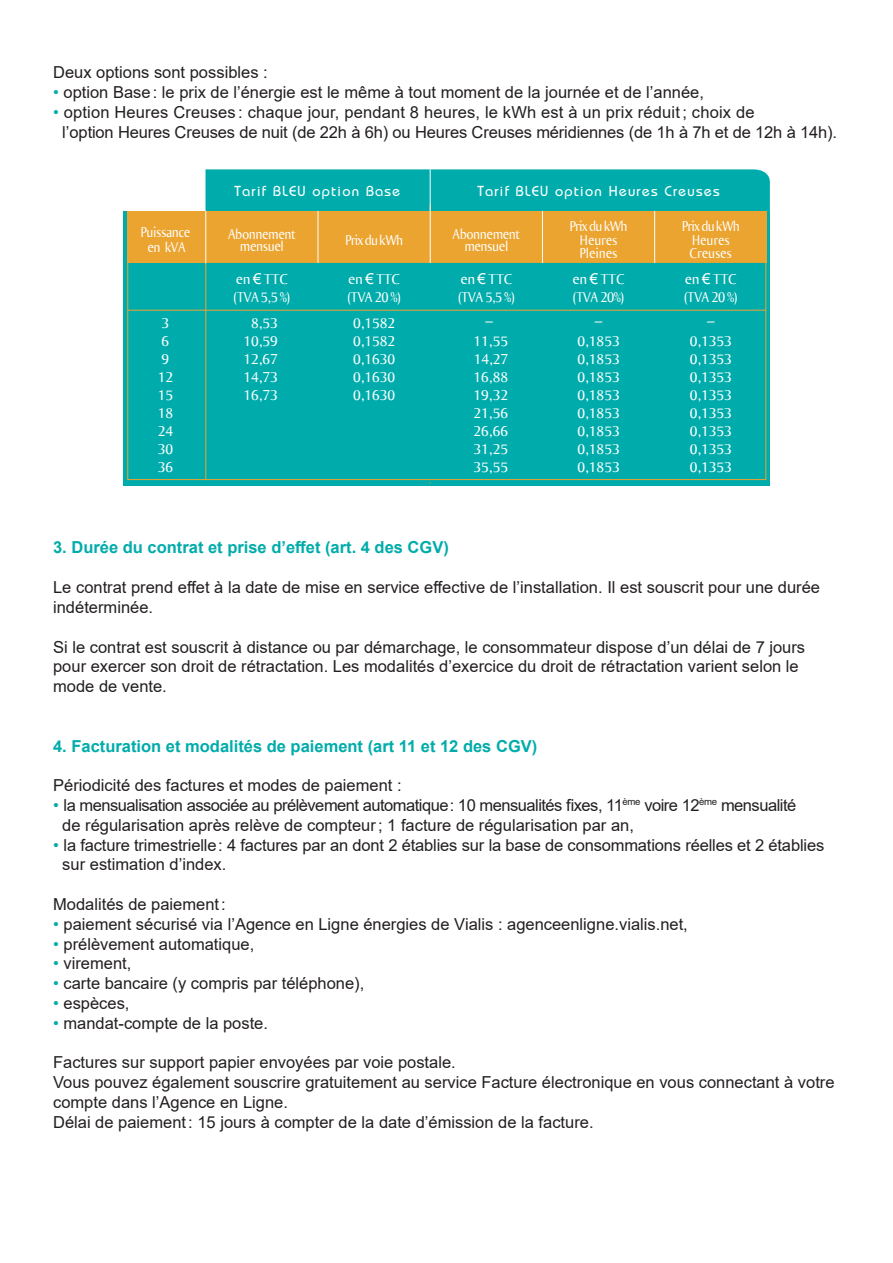
<style>
.page{position:relative;width:893px;height:1263px;background:#fff}
.page>*{position:absolute;margin:0;border:0;box-sizing:border-box;transform-origin:0 0}
.t1{font:16.5px/19.8px "Arial";color:#231f20}
.t2{font:16.5px/19.8px "Arial";letter-spacing:-.03em;color:#231f20}
.t3{font:700 16.5px "Arial";color:#00acab}
.t4{font:15px "Ogirema";letter-spacing:-.01em;color:#fff}
.t5{font:15px "Opal";letter-spacing:.07em;color:#fff}
.t6{font:15px "Ogirema";letter-spacing:-.03em;color:#fff;scale:.9 1}
.t7{font:15px "Ogirema";letter-spacing:-.01em;color:#fff;scale:.93 1}
.t8{font:15px "Ogirema";letter-spacing:-.01em;color:#fff;scale:.9 1}
.t9{font:15px "Ogirema";letter-spacing:-.06em;color:#fff;scale:.9 1}
.s1{color:#00acab}
.s2{font-family:"Arial"}
</style>
<div class="page">
<div style="left:123px;top:211px;width:647px;height:275px;background:#00acab"></div>
<div style="left:205px;top:169px;width:565px;height:43px;background:#00acab"></div>
<hr style="left:430px;top:204px;width:1px;height:279px;background:#eba430">
<hr style="left:430px;top:169px;width:1px;height:42px;background:#fff">
<div style="left:127px;top:211px;width:639px;height:52px;background:#eba430"></div>
<svg style="left:127px;top:264px;width:640px;height:218px"></svg>
<hr style="left:205px;top:211px;width:1px;height:53px;background:#fff">
<hr style="left:318px;top:211px;width:1px;height:53px;background:#fff">
<hr style="left:430px;top:211px;width:1px;height:53px;background:#fff">
<hr style="left:542px;top:211px;width:1px;height:53px;background:#fff">
<hr style="left:654px;top:211px;width:1px;height:53px;background:#fff">
<hr style="left:205px;top:263px;width:1px;height:217px;background:#eba430">
<hr style="left:128px;top:310px;width:638px;height:1px;background:#eba430">
<hr style="left:127px;top:263px;width:1px;height:217px;background:#eba430">
<hr style="left:765px;top:263px;width:1px;height:217px;background:#eba430">
<hr style="left:206px;top:263px;width:559px;height:1px;background:#00acab">
<hr style="left:128px;top:479px;width:638px;height:1px;background:#eba430">
<p class="t1" style="left:53px;top:62px;width:216px">Deux options sont possibles :</p>
<p class="t1" style="left:53px;top:82px;width:652px"><span class="s1">•</span> option Base: le prix de l’énergie est le même à tout moment de la journée et de l’année,</p>
<p class="t1" style="left:62px;top:102px;width:776px;text-indent:-9px"><span class="s1">•</span> option Heures Creuses : chaque jour, pendant 8 heures, le kWh est à un prix réduit ; choix de<br>l’option Heures Creuses de nuit (de 22h à 6h) ou Heures Creuses méridiennes (de 1h à 7h et de 12h à 14h).</p>
<p class="t6" style="left:140px;top:223px;width:57px">Puissance</p>
<p class="t8" style="left:147px;top:238px;width:44px">en kVA</p>
<p class="t4" style="left:162px;top:314px;width:9px">3</p>
<p class="t4" style="left:162px;top:332px;width:9px">6</p>
<p class="t4" style="left:162px;top:350px;width:9px">9</p>
<p class="t4" style="left:158px;top:368px;width:17px">12</p>
<p class="t4" style="left:158px;top:386px;width:17px">15</p>
<p class="t4" style="left:158px;top:404px;width:17px">18</p>
<p class="t4" style="left:158px;top:422px;width:17px">24</p>
<p class="t4" style="left:158px;top:440px;width:17px">30</p>
<p class="t4" style="left:158px;top:458px;width:17px">36</p>
<p class="t5" style="left:235px;top:182px;width:167px">Tarif BLEU option Base</p>
<p class="t5" style="left:477px;top:182px;width:244px">Tarif BLEU option Heures Creuses</p>
<p class="t6" style="left:228px;top:224px;width:77px">Abonnement</p>
<p class="t6" style="left:240px;top:236px;width:50px">mensuel</p>
<p class="t9" style="left:345px;top:230px;width:66px">Prix du kWh</p>
<p class="t6" style="left:453px;top:224px;width:77px">Abonnement</p>
<p class="t6" style="left:464px;top:236px;width:50px">mensuel</p>
<p class="t9" style="left:570px;top:217px;width:66px">Prix du kWh</p>
<p class="t8" style="left:579px;top:230px;width:44px">Heures</p>
<p class="t8" style="left:580px;top:244px;width:44px">Pleines</p>
<p class="t9" style="left:682px;top:217px;width:66px">Prix du kWh</p>
<p class="t8" style="left:692px;top:230px;width:44px">Heures</p>
<p class="t8" style="left:690px;top:244px;width:49px">Creuses</p>
<p class="t4" style="left:236px;top:270px;width:53px">en <span class="s2">€</span> TTC</p>
<p class="t7" style="left:234px;top:288px;width:62px">(TVA 5,5 %)</p>
<p class="t4" style="left:348px;top:270px;width:53px">en <span class="s2">€</span> TTC</p>
<p class="t7" style="left:347px;top:288px;width:59px">(TVA 20 %)</p>
<p class="t4" style="left:460px;top:270px;width:53px">en <span class="s2">€</span> TTC</p>
<p class="t7" style="left:458px;top:288px;width:62px">(TVA 5,5 %)</p>
<p class="t4" style="left:573px;top:270px;width:53px">en <span class="s2">€</span> TTC</p>
<p class="t7" style="left:573px;top:288px;width:57px">(TVA 20%)</p>
<p class="t4" style="left:685px;top:270px;width:53px">en <span class="s2">€</span> TTC</p>
<p class="t7" style="left:684px;top:288px;width:59px">(TVA 20 %)</p>
<p class="t4" style="left:251px;top:314px;width:28px">8,53</p>
<p class="t4" style="left:243px;top:332px;width:36px">10,59</p>
<p class="t4" style="left:243px;top:350px;width:36px">12,67</p>
<p class="t4" style="left:243px;top:368px;width:36px">14,73</p>
<p class="t4" style="left:243px;top:386px;width:36px">16,73</p>
<p class="t4" style="left:353px;top:314px;width:44px">0,1582</p>
<p class="t4" style="left:353px;top:332px;width:44px">0,1582</p>
<p class="t4" style="left:353px;top:350px;width:44px">0,1630</p>
<p class="t4" style="left:353px;top:368px;width:44px">0,1630</p>
<p class="t4" style="left:353px;top:386px;width:44px">0,1630</p>
<p class="t4" style="left:486px;top:305px;width:9px">_</p>
<p class="t4" style="left:473px;top:332px;width:36px">11,55</p>
<p class="t4" style="left:474px;top:350px;width:36px">14,27</p>
<p class="t4" style="left:473px;top:368px;width:36px">16,88</p>
<p class="t4" style="left:473px;top:386px;width:36px">19,32</p>
<p class="t4" style="left:473px;top:404px;width:36px">21,56</p>
<p class="t4" style="left:473px;top:422px;width:36px">26,66</p>
<p class="t4" style="left:473px;top:440px;width:36px">31,25</p>
<p class="t4" style="left:473px;top:458px;width:36px">35,55</p>
<p class="t4" style="left:595px;top:305px;width:9px">_</p>
<p class="t4" style="left:577px;top:332px;width:44px">0,1853</p>
<p class="t4" style="left:577px;top:350px;width:44px">0,1853</p>
<p class="t4" style="left:577px;top:368px;width:44px">0,1853</p>
<p class="t4" style="left:577px;top:386px;width:44px">0,1853</p>
<p class="t4" style="left:577px;top:404px;width:44px">0,1853</p>
<p class="t4" style="left:577px;top:422px;width:44px">0,1853</p>
<p class="t4" style="left:577px;top:440px;width:44px">0,1853</p>
<p class="t4" style="left:577px;top:458px;width:44px">0,1853</p>
<p class="t4" style="left:707px;top:305px;width:9px">_</p>
<p class="t4" style="left:690px;top:332px;width:44px">0,1353</p>
<p class="t4" style="left:690px;top:350px;width:44px">0,1353</p>
<p class="t4" style="left:690px;top:368px;width:44px">0,1353</p>
<p class="t4" style="left:690px;top:386px;width:44px">0,1353</p>
<p class="t4" style="left:690px;top:404px;width:44px">0,1353</p>
<p class="t4" style="left:690px;top:422px;width:44px">0,1353</p>
<p class="t4" style="left:690px;top:440px;width:44px">0,1353</p>
<p class="t4" style="left:690px;top:458px;width:44px">0,1353</p>
<p class="t3" style="left:53px;top:536px;width:397px">3. Durée du contrat et prise d’effet (art. 4 des CGV)</p>
<p class="t1" style="left:53px;top:577px;width:768px">Le contrat prend effet à la date de mise en service effective de l’installation. Il est souscrit pour une durée indéterminée.</p>
<p class="t1" style="left:53px;top:637px;width:754px">Si le contrat est souscrit à distance ou par démarchage, le consommateur dispose d’un délai de 7 jours pour exercer son droit de rétractation. Les modalités d’exercice du droit de rétractation varient selon le mode de vente.</p>
<p class="t3" style="left:53px;top:734px;width:486px">4. Facturation et modalités de paiement (art 11 et 12 des CGV)</p>
<p class="t1" style="left:53px;top:775px;width:350px">Périodicité des factures et modes de paiement :</p>
<p class="t2" style="left:62px;top:795px;width:735px;text-indent:-9px"><span class="s1">•</span> la mensualisation associée au prélèvement automatique: 10 mensualités fixes, 11<sup>ème</sup> voire 12<sup>ème</sup> mensualité de régularisation après relève de compteur; 1 facture de régularisation par an,</p>
<p class="t1" style="left:62px;top:835px;width:763px;text-indent:-9px"><span class="s1">•</span> la facture trimestrielle: 4 factures par an dont 2 établies sur la base de consommations réelles et 2 établies sur estimation d’index.</p>
<p class="t1" style="left:53px;top:894px;width:174px">Modalités de paiement:</p>
<p class="t1" style="left:53px;top:914px;width:636px"><span class="s1">•</span> paiement sécurisé via l’Agence en Ligne énergies de Vialis : agenceenligne.vialis.net,</p>
<p class="t1" style="left:53px;top:934px;width:203px"><span class="s1">•</span> prélèvement automatique,</p>
<p class="t1" style="left:53px;top:953px;width:80px"><span class="s1">•</span> virement,</p>
<p class="t1" style="left:53px;top:973px;width:313px"><span class="s1">•</span> carte bancaire (y compris par téléphone),</p>
<p class="t1" style="left:53px;top:993px;width:78px"><span class="s1">•</span> espèces,</p>
<p class="t1" style="left:53px;top:1013px;width:216px"><span class="s1">•</span> mandat-compte de la poste.</p>
<p class="t1" style="left:53px;top:1052px;width:404px">Factures sur support papier envoyées par voie postale.</p>
<p class="t1" style="left:53px;top:1072px;width:783px">Vous pouvez également souscrire gratuitement au service Facture électronique en vous connectant à votre compte dans l’Agence en Ligne.</p>
<p class="t1" style="left:53px;top:1112px;width:542px">Délai de paiement: 15 jours à compter de la date d’émission de la facture.</p>
</div>
